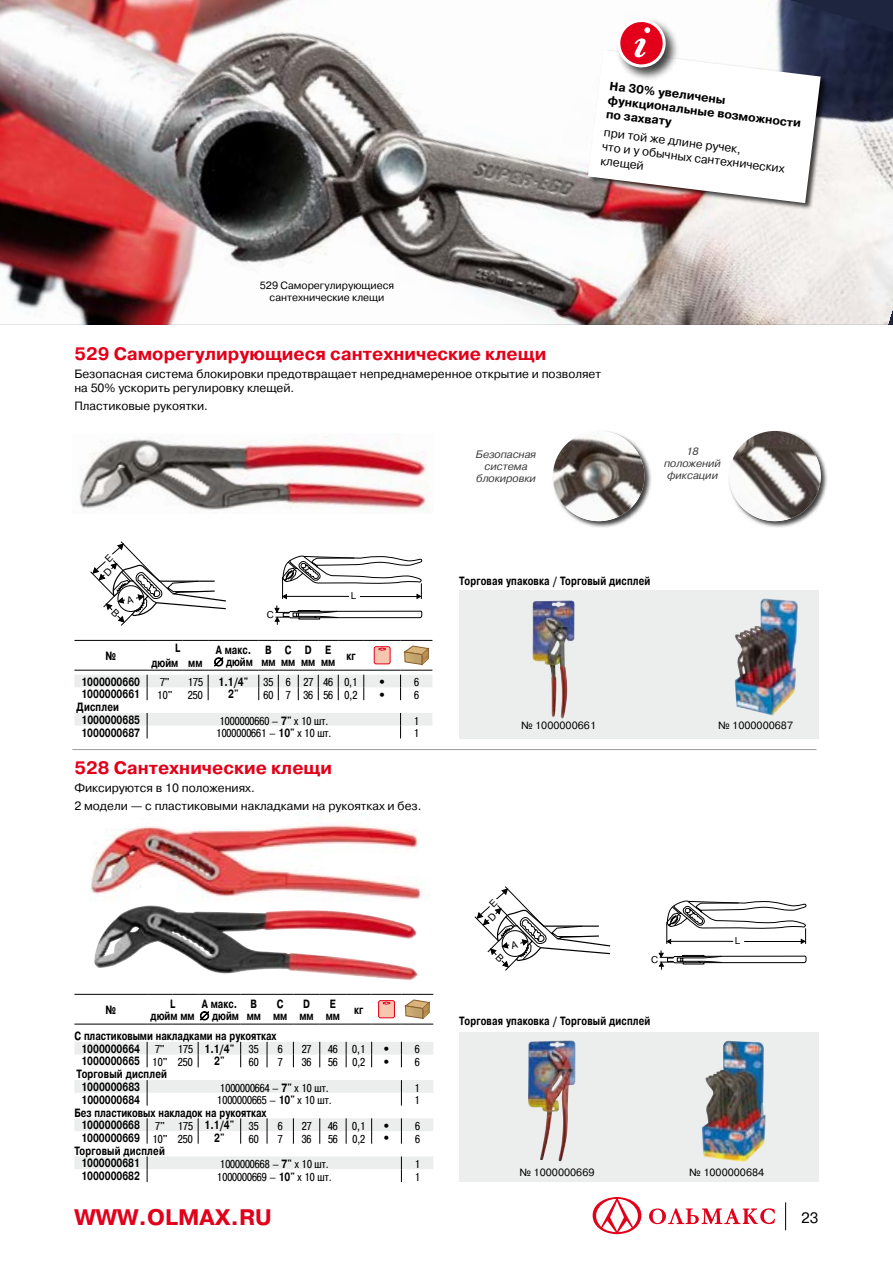
<style>
.page{position:relative;width:893px;height:1263px;background:#fff}
.page>*{position:absolute;margin:0;border:0;box-sizing:border-box;transform-origin:0 0}
.t1{font:700 22.5px "Pragmatica C";color:#e2001a}
.t2{font:700 18px "Pragmatica C";color:#e2001a}
.t3{font:15px "Pragmatica C";color:#000}
.t4{font:12px/14.2px "Pragmatica C";color:#000}
.t5{font:700 12px/14.2px "Pragmatica C";color:#000}
.t6{font:700 condensed 11.4px/12px "Pragmatica";color:#000;text-align:center}
.t7{font:11.4px "Pragmatica Cond C";color:#000}
.t8{font:11.4px "Symbol";color:#000}
.t9{font:10.5px/12px "Pragmatica C";color:#000;text-align:center}
.t10{font:italic 10.5px/12px "Pragmatica";color:#3e3d40;text-align:center}
.t11{font:9.75px "Pragmatica C";color:#000}
.s1{font-family:"Pragmatica C"}
.s2{font-family:"Pragmatica";font-weight:700;font-stretch:condensed}
.s3{font-family:"Pragmatica Cond C";font-weight:400;font-stretch:normal}
.s4{font-family:"Pragmatica C";font-weight:400;font-stretch:normal}
</style>
<div class="page">
<svg style="left:785px;top:1202px;width:1px;height:28px"></svg>
<svg style="left:592px;top:1197px;width:183px;height:37px"></svg>
<img style="left:0;top:0;width:893px;height:325px">
<svg style="left:74px;top:640px;width:358px;height:98px"></svg>
<img style="left:79px;top:436px;width:350px;height:78px">
<div style="left:552px;top:430px;width:99px;height:98px;background:#000;opacity:.75"></div>
<img style="left:553px;top:431px;width:91px;height:90px">
<div style="left:728px;top:430px;width:99px;height:98px;background:#000;opacity:.75"></div>
<img style="left:729px;top:431px;width:92px;height:90px">
<img style="left:132px;top:905px;width:19px;height:4px">
<img style="left:90px;top:824px;width:332px;height:76px">
<hr style="left:74px;top:994px;width:73px;height:1px;background:#000">
<svg style="left:147px;top:994px;width:51px;height:1px"></svg>
<hr style="left:198px;top:994px;width:43px;height:1px;background:#000">
<hr style="left:401px;top:994px;width:32px;height:1px;background:#000">
<hr style="left:74px;top:1024px;width:73px;height:1px;background:#000">
<hr style="left:198px;top:1024px;width:43px;height:1px;background:#000">
<hr style="left:401px;top:1024px;width:32px;height:1px;background:#000">
<svg style="left:74px;top:1042px;width:359px;height:140px"></svg>
<svg style="left:147px;top:1011px;width:62px;height:14px"></svg>
<svg style="left:241px;top:994px;width:189px;height:31px"></svg>
<div style="left:587px;top:49px;width:240px;height:161px;background:#000;opacity:.75"></div>
<svg style="left:588px;top:16px;width:233px;height:187px"></svg>
<svg style="left:659px;top:900px;width:148px;height:70px"></svg>
<svg style="left:274px;top:555px;width:149px;height:70px"></svg>
<div style="left:459px;top:590px;width:359px;height:149px;background:#eceded"></div>
<img style="left:532px;top:600px;width:43px;height:119px">
<img style="left:735px;top:599px;width:63px;height:117px">
<div style="left:459px;top:1032px;width:360px;height:150px;background:#eceded"></div>
<img style="left:528px;top:1040px;width:47px;height:121px">
<img style="left:702px;top:1041px;width:64px;height:121px">
<hr style="left:72px;top:749px;width:744px;height:1px;background:#9c9e9f">
<svg style="left:474px;top:886px;width:137px;height:85px"></svg>
<svg style="left:90px;top:541px;width:136px;height:85px"></svg>
<p class="t9" style="left:260px;top:280px;width:136px">529 Саморегулирующиеся сантехнические клещи</p>
<p class="t5" style="left:611px;top:79px;width:196px;rotate:7deg">На 30% увеличены функциональные возможности по захвату</p>
<p class="t4" style="left:605px;top:125px;width:185px;rotate:7deg">при той же длине ручек,<br>что и у обычных сантехнических клещей</p>
<h2 class="t2" style="left:74px;top:343px;width:473px">529 Саморегулирующиеся сантехнические клещи</h2>
<p class="t4" style="left:74px;top:367px;width:528px">Безопасная система блокировки предотвращает непреднамеренное открытие и позволяет на 50% ускорить регулировку клещей.</p>
<p class="t4" style="left:74px;top:399px;width:135px">Пластиковые рукоятки.</p>
<p class="t10" style="left:476px;top:449px;width:62px">Безопасная система блокировки</p>
<p class="t10" style="left:664px;top:446px;width:58px">18 положений фиксации</p>
<p class="t6" style="left:106px;top:650px;width:12px">¹</p>
<p class="t11" style="left:267px;top:609px;width:8px">C</p>
<p class="t11" style="left:351px;top:590px;width:7px">L</p>
<p class="t6" style="left:175px;top:642px;width:7px">L</p>
<p class="t6" style="left:214px;top:644px;width:40px;text-align:left">A макс. ∅ дюйм</p>
<p class="t6" style="left:261px;top:644px;width:16px">B мм</p>
<p class="t6" style="left:281px;top:644px;width:16px">C мм</p>
<p class="t6" style="left:301px;top:644px;width:16px">D мм</p>
<p class="t6" style="left:321px;top:644px;width:16px">E мм</p>
<p class="t6" style="left:346px;top:650px;width:11px">кг</p>
<p class="t6" style="left:151px;top:657px;width:53px">дюйм мм</p>
<p class="t6" style="left:81px;top:675px;width:60px">1000000660</p>
<p class="t7" style="left:160px;top:676px;width:11px">7<span class="s1">"</span></p>
<p class="t7" style="left:188px;top:676px;width:17px">175</p>
<p class="t6" style="left:219px;top:675px;width:31px">1.1/4"</p>
<p class="t7" style="left:264px;top:676px;width:96px">35 6 27 46 0,1</p>
<p class="t8" style="left:380px;top:673px;width:7px">•</p>
<p class="t7" style="left:414px;top:676px;width:6px">6</p>
<p class="t6" style="left:81px;top:688px;width:60px">1000000661</p>
<p class="t7" style="left:157px;top:689px;width:17px">10<span class="s1">"</span></p>
<p class="t7" style="left:188px;top:689px;width:16px">250</p>
<p class="t6" style="left:228px;top:688px;width:12px">2"</p>
<p class="t7" style="left:264px;top:689px;width:95px">60 7 36 56 0,2</p>
<p class="t8" style="left:380px;top:686px;width:7px">•</p>
<p class="t7" style="left:414px;top:689px;width:6px">6</p>
<p class="t6" style="left:81px;top:701px;width:60px;line-height:12.8px;text-align:left;text-indent:-5px">Дисплеи<br>1000000685</p>
<p class="t7" style="left:219px;top:714px;width:110px">1000000660 – <span class="s2">7"</span> x 10 шт.</p>
<p class="t7" style="left:414px;top:714px;width:7px">1</p>
<p class="t6" style="left:81px;top:726px;width:60px">1000000687</p>
<p class="t7" style="left:216px;top:727px;width:117px">1000000661 – <span class="s2">10"</span> x 10 шт.</p>
<p class="t7" style="left:414px;top:727px;width:7px">1</p>
<h2 class="t2" style="left:74px;top:758px;width:259px">528 Сантехнические клещи</h2>
<p class="t4" style="left:74px;top:780px;width:349px;line-height:17.4px">Фиксируются в 10 положениях.<br>2 модели — с пластиковыми накладками на рукоятках и без.</p>
<p class="t6" style="left:459px;top:575px;width:193px">Торговая упаковка / Торговый дисплей</p>
<p class="t9" style="left:521px;top:719px;width:77px">№ 1000000661</p>
<p class="t9" style="left:718px;top:719px;width:77px">№ 1000000687</p>
<p class="t6" style="left:202px;top:998px;width:37px">A макс.</p>
<p class="t6" style="left:247px;top:998px;width:16px">B мм</p>
<p class="t6" style="left:273px;top:998px;width:16px">C мм</p>
<p class="t6" style="left:299px;top:998px;width:16px">D мм</p>
<p class="t6" style="left:326px;top:998px;width:16px">E мм</p>
<p class="t6" style="left:354px;top:1004px;width:11px">кг</p>
<p class="t6" style="left:81px;top:1029px;width:197px;line-height:12.8px;text-align:left;text-indent:-7px">С пластиковыми накладками на рукоятках<br>1000000664</p>
<p class="t6" style="left:106px;top:1004px;width:12px">¹</p>
<p class="t6" style="left:151px;top:998px;width:90px;text-align:left;text-indent:19px">L<br>дюйм мм ∅ дюйм</p>
<p class="t6" style="left:155px;top:1043px;width:81px"><span class="s3">7</span><span class="s4">"</span> <span class="s3">175</span> 1.1/4"</p>
<p class="t7" style="left:249px;top:1043px;width:11px">35</p>
<p class="t7" style="left:278px;top:1043px;width:6px">6</p>
<p class="t7" style="left:302px;top:1043px;width:11px">27</p>
<p class="t7" style="left:328px;top:1043px;width:11px">46</p>
<p class="t7" style="left:352px;top:1043px;width:15px">0,1</p>
<p class="t7" style="left:384px;top:1043px;width:37px">• 6</p>
<p class="t6" style="left:81px;top:1055px;width:113px">1000000665 <span class="s3">10</span><span class="s4">"</span> <span class="s3">250</span></p>
<p class="t6" style="left:214px;top:1055px;width:12px">2"</p>
<p class="t7" style="left:249px;top:1056px;width:11px">60</p>
<p class="t7" style="left:278px;top:1056px;width:6px">7</p>
<p class="t7" style="left:302px;top:1056px;width:11px">36</p>
<p class="t7" style="left:328px;top:1056px;width:11px">56</p>
<p class="t7" style="left:352px;top:1056px;width:14px">0,2</p>
<p class="t7" style="left:384px;top:1056px;width:37px">• 6</p>
<p class="t6" style="left:81px;top:1068px;width:87px;line-height:12.8px;text-align:left;text-indent:-5px">Торговый дисплей<br>1000000683</p>
<p class="t7" style="left:220px;top:1081px;width:110px">1000000664 – <span class="s2">7"</span> x 10 шт.</p>
<p class="t7" style="left:415px;top:1081px;width:7px">1</p>
<p class="t6" style="left:81px;top:1094px;width:60px">1000000684</p>
<p class="t7" style="left:217px;top:1094px;width:116px">1000000665 – <span class="s2">10"</span> x 10 шт.</p>
<p class="t7" style="left:415px;top:1094px;width:7px">1</p>
<p class="t6" style="left:81px;top:1106px;width:187px;line-height:12.8px;text-align:left;text-indent:-7px">Без пластиковых накладок на рукоятках<br>1000000668</p>
<p class="t6" style="left:155px;top:1119px;width:81px"><span class="s3">7</span><span class="s4">"</span> <span class="s3">175</span> 1.1/4"</p>
<p class="t7" style="left:249px;top:1119px;width:11px">35</p>
<p class="t7" style="left:278px;top:1119px;width:6px">6</p>
<p class="t7" style="left:302px;top:1119px;width:11px">27</p>
<p class="t7" style="left:328px;top:1119px;width:11px">46</p>
<p class="t7" style="left:352px;top:1119px;width:15px">0,1</p>
<p class="t7" style="left:384px;top:1119px;width:38px">• 6</p>
<p class="t6" style="left:81px;top:1132px;width:113px">1000000669 <span class="s3">10</span><span class="s4">"</span> <span class="s3">250</span></p>
<p class="t6" style="left:214px;top:1132px;width:12px">2"</p>
<p class="t7" style="left:249px;top:1132px;width:11px">60</p>
<p class="t7" style="left:278px;top:1132px;width:6px">7</p>
<p class="t7" style="left:302px;top:1132px;width:11px">36</p>
<p class="t7" style="left:328px;top:1132px;width:11px">56</p>
<p class="t7" style="left:352px;top:1132px;width:14px">0,2</p>
<p class="t7" style="left:384px;top:1132px;width:38px">• 6</p>
<p class="t6" style="left:81px;top:1144px;width:85px;line-height:12.8px;text-align:left;text-indent:-7px">Торговый дисплей<br>1000000681</p>
<p class="t7" style="left:220px;top:1157px;width:110px">1000000668 – <span class="s2">7"</span> x 10 шт.</p>
<p class="t7" style="left:415px;top:1157px;width:7px">1</p>
<p class="t6" style="left:81px;top:1170px;width:60px">1000000682</p>
<p class="t7" style="left:217px;top:1170px;width:116px">1000000669 – <span class="s2">10"</span> x 10 шт.</p>
<p class="t7" style="left:415px;top:1170px;width:7px">1</p>
<p class="t11" style="left:651px;top:954px;width:8px">C</p>
<p class="t6" style="left:459px;top:1014px;width:193px">Торговая упаковка / Торговый дисплей</p>
<p class="t11" style="left:735px;top:935px;width:7px">L</p>
<p class="t9" style="left:519px;top:1166px;width:77px">№ 1000000669</p>
<p class="t9" style="left:689px;top:1166px;width:77px">№ 1000000684</p>
<h1 class="t1" style="left:74px;top:1205px;width:199px">WWW.OLMAX.RU</h1>
<h3 class="t3" style="left:801px;top:1209px;width:19px">23</h3>
</div>
